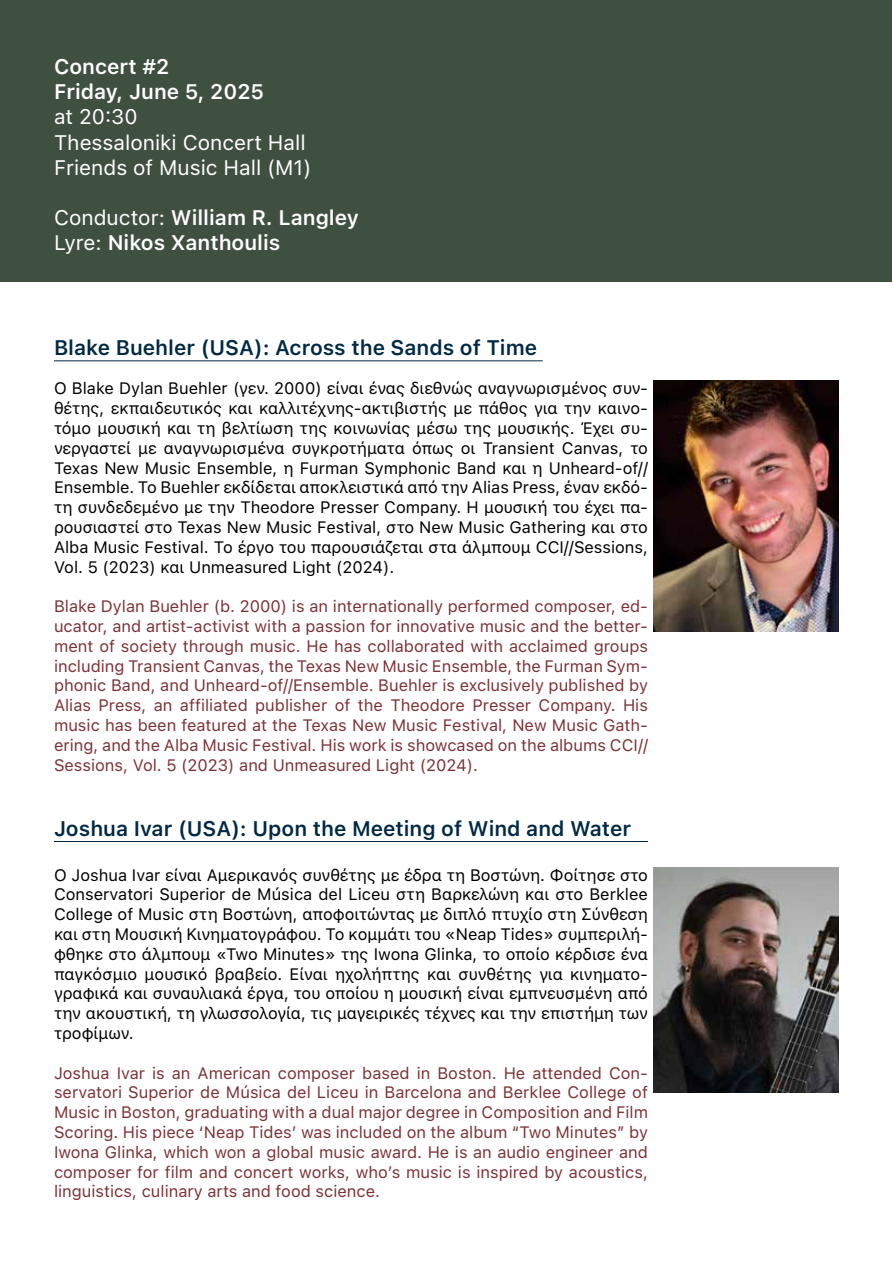
<style>
.page{position:relative;width:893px;height:1263px;background:#fff}
.page>*{position:absolute;margin:0;border:0;box-sizing:border-box;transform-origin:0 0}
.t1{font:600 21px "SF Pro Text";color:#002944}
.t2{font:600 21px/25.2px "SF Pro Text";color:#fff}
.t3{font:21px/25.2px "SF Pro Text";color:#fff}
.t4{font:16.5px/19.8px "SF Pro Text";color:#000;text-align:justify}
.t5{font:16.5px/19.8px "SF Pro Text";color:#7b3236;text-align:justify}
.s1{font-weight:400}
</style>
<div class="page">
<div style="left:1px;top:1px;width:891px;height:281px;background:#3f5040"></div>
<hr style="left:54px;top:360px;width:489px;height:1px;background:#002944">
<hr style="left:54px;top:841px;width:594px;height:1px;background:#002944">
<img style="left:653px;top:381px;width:186px;height:250px">
<img style="left:653px;top:867px;width:186px;height:225px">
<p class="t2" style="left:54px;top:54px;width:212px">Concert #2<br>Friday, June 5, 2025</p>
<p class="t3" style="left:54px;top:105px;width:259px">at 20:30<br>Thessaloniki Concert Hall<br>Friends of Music Hall (M1)</p>
<p class="t2" style="left:54px;top:205px;width:307px"><span class="s1">Conductor:</span> William R. Langley<br><span class="s1">Lyre:</span> Nikos Xanthoulis</p>
<p class="t1" style="left:54px;top:335px;width:485px">Blake Buehler (USA): Across the Sands of Time</p>
<p class="t4" style="left:54px;top:379px;width:596px">Ο Blake Dylan Buehler (γεν. 2000) είναι ένας διεθνώς αναγνωρισμένος συν&shy;θέτης, εκπαιδευτικός και καλλιτέχνης-ακτιβιστής με πάθος για την καινο&shy;τόμο μουσική και τη βελτίωση της κοινωνίας μέσω της μουσικής. Έχει συ&shy;νεργαστεί με αναγνωρισμένα συγκροτήματα όπως οι Transient Canvas, το Texas New Music Ensemble, η Furman Symphonic Band και η Unheard-of// Ensemble. Το Buehler εκδίδεται αποκλειστικά από την Alias Press, έναν εκδό&shy;τη συνδεδεμένο με την Theodore Presser Company. Η μουσική του έχει πα&shy;ρουσιαστεί στο Texas New Music Festival, στο New Music Gathering και στο Alba Music Festival. Το έργο του παρουσιάζεται στα άλμπουμ CCI//Sessions, Vol. 5 (2023) και Unmeasured Light (2024).</p>
<p class="t5" style="left:54px;top:597px;width:596px">Blake Dylan Buehler (b. 2000) is an internationally performed composer, ed&shy;ucator, and artist-activist with a passion for innovative music and the better&shy;ment of society through music. He has collaborated with acclaimed groups including Transient Canvas, the Texas New Music Ensemble, the Furman Sym&shy;phonic Band, and Unheard-of//Ensemble. Buehler is exclusively published by Alias Press, an affiliated publisher of the Theodore Presser Company. His music has been featured at the Texas New Music Festival, New Music Gath&shy;ering, and the Alba Music Festival. His work is showcased on the albums CCI// Sessions, Vol. 5 (2023) and Unmeasured Light (2024).</p>
<p class="t1" style="left:54px;top:816px;width:579px">Joshua Ivar (USA): Upon the Meeting of Wind and Water</p>
<p class="t4" style="left:54px;top:865px;width:596px">Ο Joshua Ivar είναι Αμερικανός συνθέτης με έδρα τη Βοστώνη. Φοίτησε στο Conservatori Superior de Música del Liceu στη Βαρκελώνη και στο Berklee College of Music στη Βοστώνη, αποφοιτώντας με διπλό πτυχίο στη Σύνθεση και στη Μουσική Κινηματογράφου. Το κομμάτι του «Neap Tides» συμπεριλή&shy;φθηκε στο άλμπουμ «Two Minutes» της Iwona Glinka, το οποίο κέρδισε ένα παγκόσμιο μουσικό βραβείο. Είναι ηχολήπτης και συνθέτης για κινηματο&shy;γραφικά και συναυλιακά έργα, του οποίου η μουσική είναι εμπνευσμένη από την ακουστική, τη γλωσσολογία, τις μαγειρικές τέχνες και την επιστήμη των τροφίμων.</p>
<p class="t5" style="left:54px;top:1063px;width:595px">Joshua Ivar is an American composer based in Boston. He attended Con&shy;servatori Superior de Música del Liceu in Barcelona and Berklee College of Music in Boston, graduating with a dual major degree in Composition and Film Scoring. His piece ‘Neap Tides’ was included on the album “Two Minutes” by Iwona Glinka, which won a global music award. He is an audio engineer and composer for film and concert works, who’s music is inspired by acoustics, linguistics, culinary arts and food science.</p>
</div>
